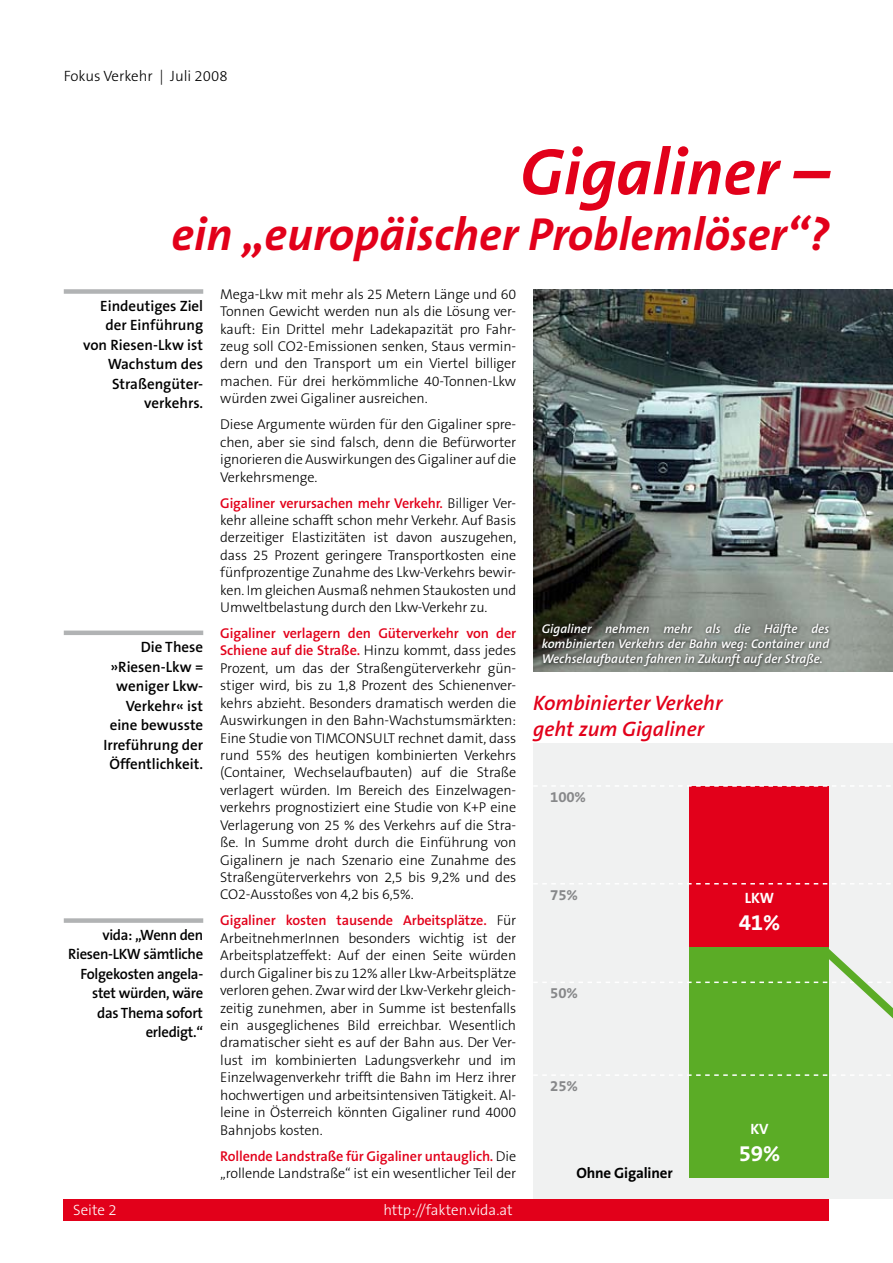
<style>
.page{position:relative;width:893px;height:1263px;background:#fff}
.page>*{position:absolute;margin:0;border:0;box-sizing:border-box;transform-origin:0 0}
.t1{font:italic 700 66px "The Sans CE B7";color:#e2001a}
.t2{font:italic 700 46.5px "The Sans CE B7";color:#e2001a}
.t3{font:700 22.5px "The Sans CE B7";color:#fff}
.t4{font:italic 600 21px/25.2px "The Sans CE B6";color:#e2001a}
.t5{font:600 15px/19.5px "The Sans CE B6";color:#000;text-align:right}
.t6{font:600 15px/19.5px "The Sans CE B6";letter-spacing:-.02em;color:#000;text-align:right}
.t7{font:300 15px "The Sans CE B3";color:#fff}
.t8{font:300 15px "The Sans CE B3";color:#000}
.t9{font:700 15px "The Sans CE B7";letter-spacing:-.01em;color:#000}
.t10{font:700 15px "The Sans CE B7";letter-spacing:-.01em;color:#87888a}
.t11{font:700 15px "The Sans CE B7";color:#fff}
.t12{font:300 14.25px/17.4px "The Sans CE B3";letter-spacing:-.01em;color:#000;text-align:justify}
.t13{font:600 14.25px/17.4px "The Sans CE B6";letter-spacing:-.01em;color:#e2001a}
.t14{font:italic 600 12.75px/15px "The Sans CE B6";color:#fff;text-align:justify}
.s1{font-family:"The Sans CE B3";font-weight:300;color:#000}
</style>
<div class="page">
<div style="left:64px;top:1199px;width:765px;height:21px;background:#e2001a"></div>
<div style="left:533px;top:743px;width:360px;height:455px;background:#f0f1f1"></div>
<div style="left:64px;top:630px;width:139px;height:5px;background:#b1b3b4"></div>
<div style="left:64px;top:289px;width:139px;height:5px;background:#b1b3b4"></div>
<img style="left:533px;top:289px;width:360px;height:383px">
<div style="left:64px;top:918px;width:139px;height:5px;background:#b1b3b4"></div>
<div style="left:539px;top:621px;width:324px;height:237px;background:#000;opacity:.75"></div>
<div style="left:690px;top:787px;width:139px;height:391px;background:#5bac26"></div>
<div style="left:690px;top:787px;width:139px;height:160px;background:#e2001a"></div>
<svg style="left:534px;top:785px;width:356px;height:2px"></svg>
<svg style="left:533px;top:883px;width:357px;height:1px"></svg>
<svg style="left:533px;top:940px;width:360px;height:136px"></svg>
<p class="t8" style="left:64px;top:68px;width:165px">Fokus Verkehr | Juli 2008</p>
<h1 class="t1" style="left:520px;top:134px;width:311px">Gigaliner –</h1>
<h2 class="t2" style="left:172px;top:207px;width:659px">ein „europäischer Problemlöser“?</h2>
<p class="t5" style="left:83px;top:297px;width:122px">Eindeutiges Ziel der Einführung von Riesen-Lkw ist<br>Wachstum des<br>Straßengüter&shy;verkehrs.</p>
<p class="t5" style="left:103px;top:638px;width:101px">Die These »Riesen-Lkw = weniger Lkw-<br>Verkehr« ist eine bewusste<br>Irreführung der<br>Öffentlichkeit.</p>
<p class="t6" style="left:68px;top:926px;width:137px">vida: „Wenn den<br>Riesen-LKW sämtliche<br>Folgekosten angela&shy;stet würden, wäre das Thema sofort erledigt.“</p>
<p class="t12" style="left:220px;top:286px;width:297px">Mega-Lkw mit mehr als 25 Metern Länge und 60<br>Tonnen Gewicht werden nun als die Lösung ver&shy;kauft: Ein Drittel mehr Ladekapazität pro Fahr&shy;zeug soll CO2-Emissionen senken, Staus vermin&shy;dern und den Transport um ein Viertel billiger machen. Für drei herkömmliche 40-Tonnen-Lkw würden zwei Gigaliner ausreichen.</p>
<p class="t12" style="left:220px;top:417px;width:297px">Diese Argumente würden für den Gigaliner spre&shy;chen, aber sie sind falsch, denn die Befürworter ignorieren die Auswirkungen des Gigaliner auf die Verkehrsmenge.</p>
<p class="t13" style="left:220px;top:495px;width:297px">Gigaliner verursachen mehr Verkehr. <span class="s1">Billiger Ver-</span></p>
<p class="t12" style="left:220px;top:512px;width:297px">kehr alleine schafft schon mehr Verkehr. Auf Basis derzeitiger Elastizitäten ist davon auszugehen, dass 25 Prozent geringere Transportkosten eine fünfprozentige Zunahme des Lkw-Verkehrs bewir&shy;ken. Im gleichen Ausmaß nehmen Staukosten und Umweltbelastung durch den Lkw-Verkehr zu.</p>
<p class="t13" style="left:220px;top:625px;width:297px">Gigaliner verlagern den Güterverkehr von der<br>Schiene auf die Straße. <span class="s1">Hinzu kommt, dass jedes</span></p>
<p class="t12" style="left:220px;top:660px;width:297px">Prozent, um das der Straßengüterverkehr gün&shy;stiger wird, bis zu 1,8 Prozent des Schienenver&shy;kehrs abzieht. Besonders dramatisch werden die Auswirkungen in den Bahn-Wachstumsmärkten:<br>Eine Studie von TIMCONSULT rechnet damit, dass rund 55% des heutigen kombinierten Verkehrs (Container, Wechselaufbauten) auf die Straße verlagert würden. Im Bereich des Einzelwagen&shy;verkehrs prognostiziert eine Studie von K+P eine Verlagerung von 25 % des Verkehrs auf die Stra&shy;ße. In Summe droht durch die Einführung von Gigalinern je nach Szenario eine Zunahme des Straßengüterverkehrs von 2,5 bis 9,2% und des CO2-Ausstoßes von 4,2 bis 6,5%.</p>
<p class="t13" style="left:220px;top:913px;width:297px">Gigaliner kosten tausende Arbeitsplätze. <span class="s1">Für</span></p>
<p class="t12" style="left:220px;top:930px;width:297px">ArbeitnehmerInnen besonders wichtig ist der Arbeitsplatzeffekt: Auf der einen Seite würden durch Gigaliner bis zu 12% aller Lkw-Arbeitsplätze verloren gehen. Zwar wird der Lkw-Verkehr gleich&shy;zeitig zunehmen, aber in Summe ist bestenfalls ein ausgeglichenes Bild erreichbar. Wesentlich dramatischer sieht es auf der Bahn aus. Der Ver&shy;lust im kombinierten Ladungsverkehr und im Einzelwagenverkehr trifft die Bahn im Herz ihrer hochwertigen und arbeitsintensiven Tätigkeit. Al&shy;leine in Österreich könnten Gigaliner rund 4000<br>Bahnjobs kosten.</p>
<p class="t13" style="left:220px;top:1148px;width:297px">Rollende Landstraße für Gigaliner untauglich. <span class="s1">Die</span></p>
<p class="t12" style="left:220px;top:1165px;width:297px">„rollende Landstraße“ ist ein wesentlicher Teil der</p>
<p class="t7" style="left:73px;top:1202px;width:45px">Seite 2</p>
<p class="t7" style="left:383px;top:1202px;width:131px">http://fakten.vida.at</p>
<p class="t14" style="left:542px;top:622px;width:289px">Gigaliner nehmen mehr als die Hälfte des kombinierten Verkehrs der Bahn weg: Container und Wechselaufbauten fahren in Zukunft auf der Straße.</p>
<h3 class="t4" style="left:533px;top:692px;width:191px">Kombinierter Verkehr geht zum Gigaliner</h3>
<p class="t10" style="left:550px;top:788px;width:37px">100%</p>
<p class="t10" style="left:550px;top:886px;width:29px">75%</p>
<p class="t10" style="left:550px;top:985px;width:29px">50%</p>
<p class="t10" style="left:550px;top:1078px;width:29px">25%</p>
<p class="t9" style="left:576px;top:1164px;width:98px">Ohne Gigaliner</p>
<p class="t11" style="left:745px;top:889px;width:31px">LKW</p>
<h3 class="t3" style="left:739px;top:910px;width:43px">41%</h3>
<p class="t11" style="left:750px;top:1120px;width:20px">KV</p>
<h3 class="t3" style="left:739px;top:1141px;width:43px">59%</h3>
</div>
